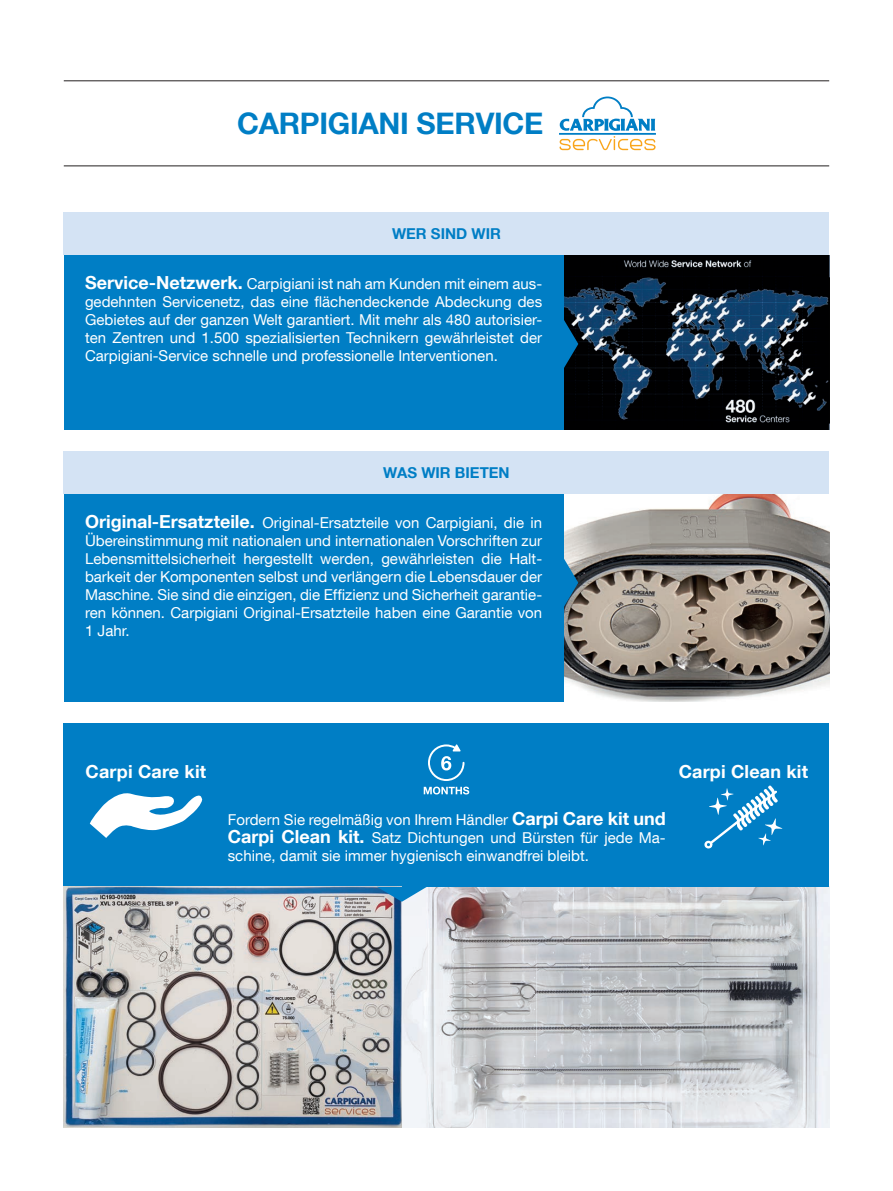
<style>
.page{position:relative;width:893px;height:1191px;background:#fff}
.page>*{position:absolute;margin:0;border:0;box-sizing:border-box;transform-origin:0 0}
.t1{font:700 29.7px "Helvetica Neue LT Com";letter-spacing:-.01em;color:#007ec5}
.t2{font:700 18px "Helvetica Neue LT Com";letter-spacing:.01em;color:#fff}
.t3{font:15px/18px "Helvetica Neue LT Com";color:#fff;text-align:justify}
.t4{font:700 15px "Helvetica Neue LT Com";color:#007ec5}
.s1{font-weight:700;font-size:18px}
</style>
<div class="page">
<img style="left:64px;top:887px;width:765px;height:240px">
<svg style="left:559px;top:96px;width:97px;height:54px"></svg>
<hr style="left:64px;top:80px;width:765px;height:1px;background:#231f20">
<hr style="left:64px;top:165px;width:765px;height:1px;background:#231f20">
<img style="left:563px;top:255px;width:266px;height:174px">
<img style="left:563px;top:493px;width:266px;height:209px">
<div style="left:64px;top:255px;width:499px;height:174px;background:#007ec5"></div>
<div style="left:64px;top:493px;width:499px;height:209px;background:#007ec5"></div>
<div style="left:64px;top:723px;width:765px;height:164px;background:#007ec5"></div>
<svg style="left:563px;top:319px;width:15px;height:50px"></svg>
<svg style="left:563px;top:558px;width:15px;height:49px"></svg>
<div style="left:64px;top:213px;width:765px;height:42px;background:#d4e3f4"></div>
<div style="left:64px;top:451px;width:765px;height:42px;background:#d4e3f4"></div>
<svg style="left:377px;top:887px;width:50px;height:14px"></svg>
<svg style="left:90px;top:793px;width:112px;height:45px"></svg>
<svg style="left:704px;top:785px;width:79px;height:63px"></svg>
<svg style="left:424px;top:744px;width:45px;height:50px"></svg>
<h1 class="t1" style="left:237px;top:105px;width:308px">CARPIGIANI SERVICE</h1>
<p class="t4" style="left:392px;top:224px;width:110px">WER SIND WIR</p>
<p class="t3" style="left:85px;top:275px;width:459px"><span class="s1">Service-Netzwerk.</span> Carpigiani ist nah am Kunden mit einem aus&shy;gedehnten Servicenetz, das eine flächendeckende Abdeckung des Gebietes auf der ganzen Welt garantiert. Mit mehr als 480 autorisier&shy;ten Zentren und 1.500 spezialisierten Technikern gewährleistet der Carpigiani-Service schnelle und professionelle Interventionen.</p>
<p class="t4" style="left:383px;top:463px;width:128px">WAS WIR BIETEN</p>
<p class="t3" style="left:85px;top:513px;width:459px"><span class="s1">Original-Ersatzteile.</span> Original-Ersatzteile von Carpigiani, die in Übereinstimmung mit nationalen und internationalen Vorschriften zur Lebensmittelsicherheit hergestellt werden, gewährleisten die Halt&shy;barkeit der Komponenten selbst und verlängern die Lebensdauer der Maschine. Sie sind die einzigen, die Effizienz und Sicherheit garantie&shy;ren können. Carpigiani Original-Ersatzteile haben eine Garantie von 1 Jahr.</p>
<p class="t2" style="left:86px;top:760px;width:122px">Carpi Care kit</p>
<p class="t2" style="left:679px;top:760px;width:131px">Carpi Clean kit</p>
<p class="t3" style="left:228px;top:810px;width:439px">Fordern Sie regelmäßig von Ihrem Händler <span class="s1">Carpi Care kit und Carpi Clean kit.</span> Satz Dichtungen und Bürsten für jede Ma&shy;schine, damit sie immer hygienisch einwandfrei bleibt.</p>
</div>
